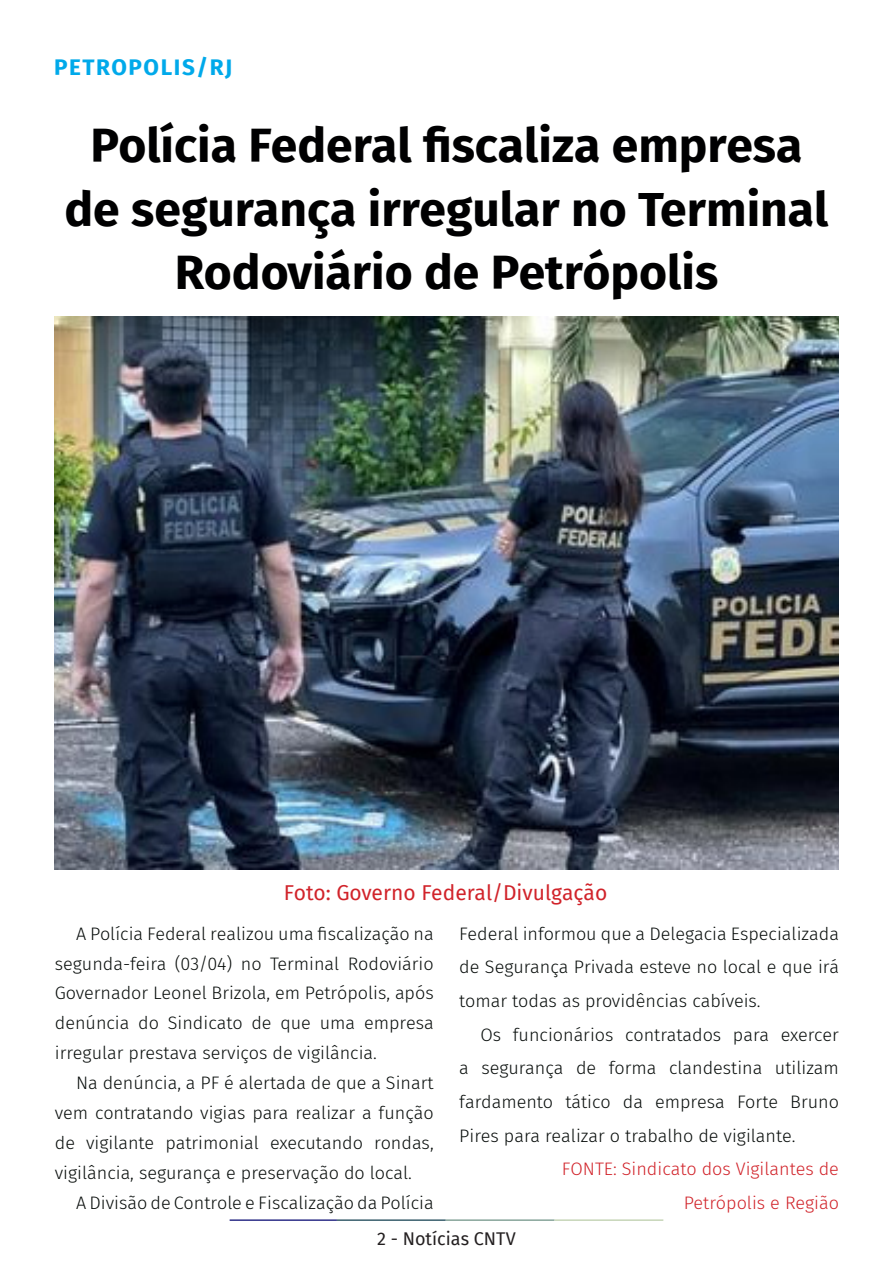
<style>
.page{position:relative;width:893px;height:1263px;background:#fff}
.page>*{position:absolute;margin:0;border:0;box-sizing:border-box;transform-origin:0 0}
.t1{font:700 48px/63px "Fira Sans";color:#000001;text-align:center}
.t2{font:700 22.5px "Fira Sans";letter-spacing:.07em;color:#00a9ea}
.t3{font:21px "Fira Sans";color:#d1232a}
.t4{font:300 18px/30px "Fira Sans";color:#080d0b;text-align:justify}
.t5{font:300 18px/33.6px "Fira Sans";color:#d1232a;text-align:right}
.t6{font:18px "Fira Sans";color:#231f20}
</style>
<div class="page">
<hr style="left:230px;top:1219px;width:107px;height:2px;background:#2f3088">
<hr style="left:337px;top:1219px;width:109px;height:2px;background:#3a5f6d">
<hr style="left:446px;top:1219px;width:109px;height:2px;background:#87a59a">
<hr style="left:555px;top:1219px;width:108px;height:2px;background:#c6d5b7">
<img style="left:55px;top:317px;width:784px;height:553px">
<p class="t2" style="left:54px;top:48px;width:180px">PETROPOLIS/RJ</p>
<p class="t1" style="left:64px;top:111px;width:766px">Polícia Federal fiscaliza empresa de segurança irregular no Terminal<br>Rodoviário de Petrópolis</p>
<p class="t3" style="left:284px;top:877px;width:325px">Foto: Governo Federal/Divulgação</p>
<p class="t4" style="left:55px;top:918px;width:380px;text-indent:21px">A Polícia Federal realizou uma fiscalização na segunda-feira (03/04) no Terminal Rodoviário Governador Leonel Brizola, em Petrópolis, após denúncia do Sindicato de que uma empresa irregular prestava serviços de vigilância.</p>
<p class="t4" style="left:55px;top:1068px;width:380px;text-indent:21px">Na denúncia, a PF é alertada de que a Sinart vem contratando vigias para realizar a função de vigilante patrimonial executando rondas, vigilância, segurança e preservação do local.</p>
<p class="t4" style="left:76px;top:1187px;width:359px">A Divisão de Controle e Fiscalização da Polícia</p>
<p class="t4" style="left:459px;top:916px;width:381px;line-height:33.6px">Federal informou que a Delegacia Especializada de Segurança Privada esteve no local e que irá tomar todas as providências cabíveis.</p>
<p class="t4" style="left:459px;top:1017px;width:381px;line-height:33.6px;text-indent:21px">Os funcionários contratados para exercer a segurança de forma clandestina utilizam fardamento tático da empresa Forte Bruno Pires para realizar o trabalho de vigilante.</p>
<p class="t5" style="left:562px;top:1152px;width:279px">FONTE: Sindicato dos Vigilantes de<br>Petrópolis e Região</p>
<p class="t6" style="left:377px;top:1225px;width:140px">2 - Notícias CNTV</p>
</div>
